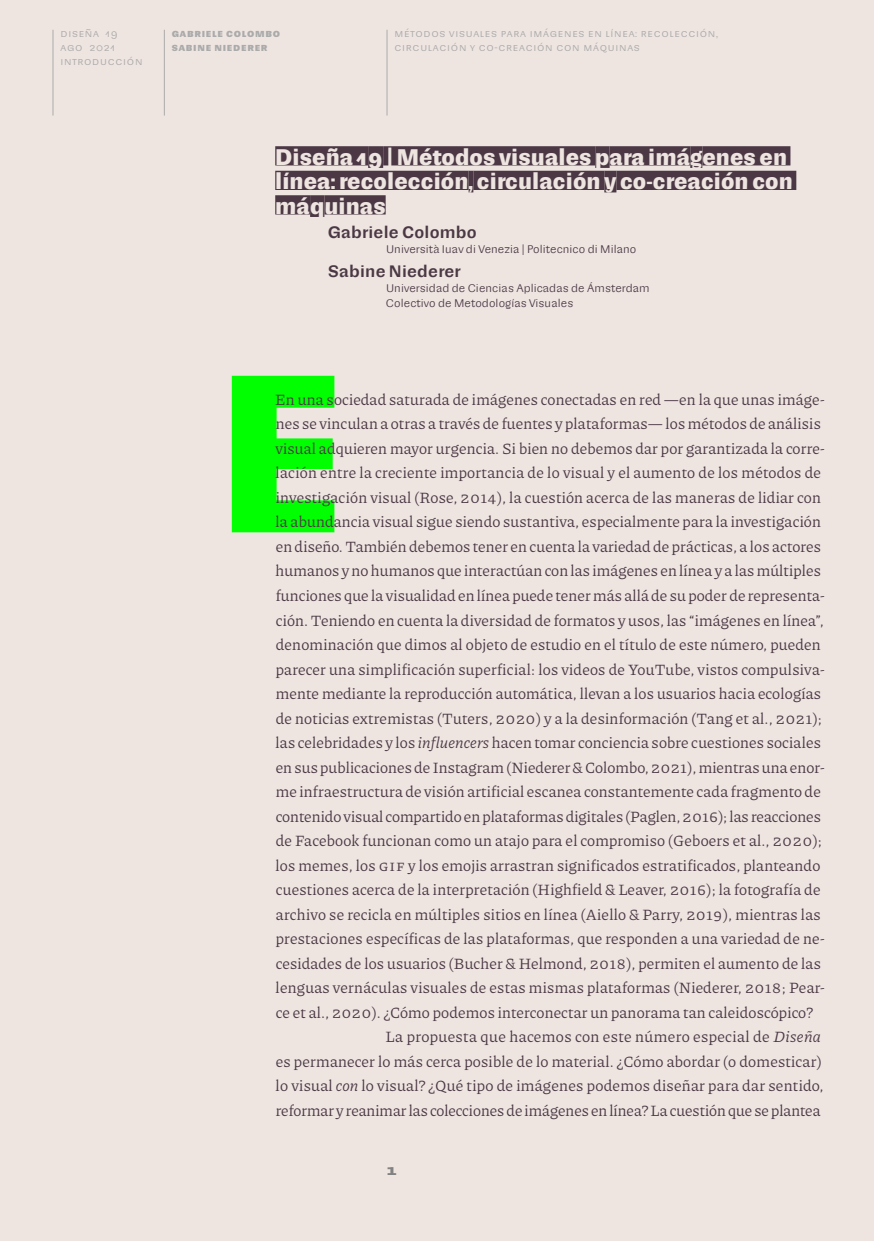
<style>
.page{position:relative;width:874px;height:1241px;background:#fff}
.page>*{position:absolute;margin:0;border:0;box-sizing:border-box;transform-origin:0 0}
.capitular_color{font:700 210px "Sudamerican Grotesk";color:#01ff01}
.Título_simple{font:700 21px/24.5px "Sudamerican Grotesk";letter-spacing:.005em;color:#eee5e1}
.Texto_sin_sangría{font:15.75px/24.5px "Piazzolla";letter-spacing:.01em;color:#4b3844}
.Texto_con_sangría{font:15.75px/24.5px "Piazzolla";letter-spacing:.015em;color:#4b3844}
.Autores_simple{font:500 15.75px "Sudamerican Grotesk";letter-spacing:.015em;color:#4b3844}
.t1{font:700 14px "Sudamerican Grotesk";color:#828282}
.Afiliación_simple{font:10.5px "Sudamerican Grotesk";letter-spacing:.01em;color:#4b3844}
.t2{font:10.5px/14px "Sudamerican Grotesk";letter-spacing:.07em;color:#ababab}
.t3{font:700 10.5px/14px "Sudamerican Grotesk";letter-spacing:.07em;color:#ababab}
.s1{font-style:italic}
</style>
<div class="page">
<div style="left:0;top:0;width:873px;height:1240px;background:#eee5e1"></div>
<hr style="left:52px;top:30px;width:1px;height:85px;background:#ababab">
<hr style="left:164px;top:30px;width:1px;height:85px;background:#ababab">
<hr style="left:386px;top:30px;width:1px;height:85px;background:#ababab">
<div style="left:275px;top:146px;width:93px;height:19px;background:#4b3844"></div>
<div style="left:368px;top:146px;width:15px;height:22px;background:#4b3844"></div>
<div style="left:383px;top:146px;width:212px;height:19px;background:#4b3844"></div>
<div style="left:595px;top:146px;width:14px;height:22px;background:#4b3844"></div>
<div style="left:609px;top:146px;width:81px;height:19px;background:#4b3844"></div>
<div style="left:690px;top:146px;width:12px;height:22px;background:#4b3844"></div>
<div style="left:702px;top:146px;width:88px;height:19px;background:#4b3844"></div>
<div style="left:275px;top:171px;width:193px;height:19px;background:#4b3844"></div>
<div style="left:468px;top:171px;width:5px;height:21px;background:#4b3844"></div>
<div style="left:473px;top:171px;width:131px;height:19px;background:#4b3844"></div>
<div style="left:604px;top:171px;width:12px;height:21px;background:#4b3844"></div>
<div style="left:616px;top:171px;width:179px;height:19px;background:#4b3844"></div>
<div style="left:275px;top:195px;width:35px;height:19px;background:#4b3844"></div>
<div style="left:310px;top:195px;width:14px;height:22px;background:#4b3844"></div>
<div style="left:324px;top:195px;width:61px;height:19px;background:#4b3844"></div>
<p class="t2" style="left:60px;top:26px;width:84px">Diseña 19<br>ago 2021 introducción</p>
<p class="t3" style="left:172px;top:26px;width:110px">Gabriele Colombo<br>Sabine Niederer</p>
<p class="t2" style="left:394px;top:26px;width:325px">Métodos visuales para imágenes en línea: recolección, circulación y co-creación con máquinas</p>
<p class="Título_simple" style="left:275px;top:144px;width:519px">Diseña 19 | Métodos visuales para imágenes en línea: recolección, circulación y co-creación con máquinas</p>
<p class="Autores_simple" style="left:327px;top:220px;width:150px">Gabriele Colombo</p>
<p class="Afiliación_simple" style="left:386px;top:241px;width:252px">Università Iuav di Venezia | Politecnico di Milano</p>
<p class="Autores_simple" style="left:328px;top:259px;width:134px">Sabine Niederer</p>
<p class="Afiliación_simple" style="left:386px;top:280px;width:265px">Universidad de Ciencias Aplicadas de Ámsterdam</p>
<p class="Afiliación_simple" style="left:386px;top:295px;width:189px">Colectivo de Metodologías Visuales</p>
<p class="capitular_color" style="left:216px;top:289px;width:131px">E</p>
<p class="Texto_sin_sangría" style="left:275px;top:386px;width:550px">En una sociedad saturada de imágenes conectadas en red ―en la que unas imáge&shy;nes se vinculan a otras a través de fuentes y plataformas― los métodos de análisis visual adquieren mayor urgencia. Si bien no debemos dar por garantizada la corre&shy;lación entre la creciente importancia de lo visual y el aumento de los métodos de investigación visual (Rose, 2014), la cuestión acerca de las maneras de lidiar con la abundancia visual sigue siendo sustantiva, especialmente para la investigación en diseño. También debemos tener en cuenta la variedad de prácticas, a los actores humanos y no humanos que interactúan con las imágenes en línea y a las múltiples funciones que la visualidad en línea puede tener más allá de su poder de representa&shy;ción. Teniendo en cuenta la diversidad de formatos y usos, las “imágenes en línea”, denominación que dimos al objeto de estudio en el título de este número, pueden parecer una simplificación superficial: los videos de YouTube, vistos compulsiva&shy;mente mediante la reproducción automática, llevan a los usuarios hacia ecologías de noticias extremistas (Tuters, 2020) y a la desinformación (Tang et al., 2021); las celebridades y los <span class="s1">influencers</span> hacen tomar conciencia sobre cuestiones sociales en sus publicaciones de Instagram (Niederer &amp; Colombo, 2021), mientras una enor&shy;me infraestructura de visión artificial escanea constantemente cada fragmento de contenido visual compartido en plataformas digitales (Paglen, 2016); las reacciones de Facebook funcionan como un atajo para el compromiso (Geboers et al., 2020); los memes, los GIF y los emojis arrastran significados estratificados, planteando cuestiones acerca de la interpretación (Highfield &amp; Leaver, 2016); la fotografía de archivo se recicla en múltiples sitios en línea (Aiello &amp; Parry, 2019), mientras las prestaciones específicas de las plataformas, que responden a una variedad de ne&shy;cesidades de los usuarios (Bucher &amp; Helmond, 2018), permiten el aumento de las lenguas vernáculas visuales de estas mismas plataformas (Niederer, 2018; Pear&shy;ce et al., 2020). ¿Cómo podemos interconectar un panorama tan caleidoscópico?</p>
<p class="Texto_con_sangría" style="left:275px;top:1023px;width:549px;text-indent:110px">La propuesta que hacemos con este número especial de <span class="s1">Diseña </span>es permanecer lo más cerca posible de lo material. ¿Cómo abordar (o domesticar) lo visual <span class="s1">con</span> lo visual? ¿Qué tipo de imágenes podemos diseñar para dar sentido, reformar y reanimar las colecciones de imágenes en línea? La cuestión que se plantea</p>
<p class="t1" style="left:386px;top:1158px;width:12px">1</p>
</div>
